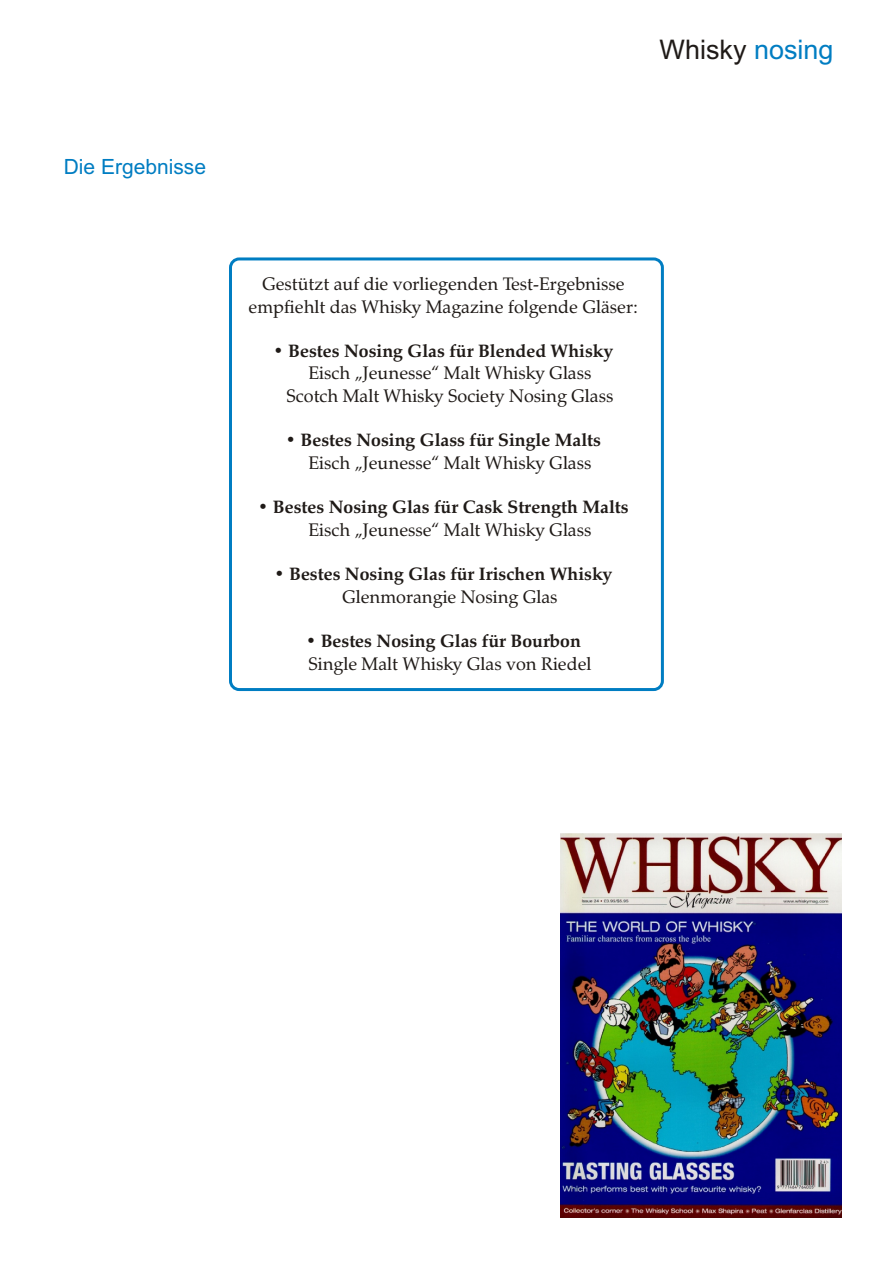
<style>
.page{position:relative;width:894px;height:1263px;background:#fff}
.page>*{position:absolute;margin:0;border:0;box-sizing:border-box;transform-origin:0 0}
.t1{font:27px "Arial";color:#1f1a17}
.t2{font:21px "Arial";color:#007dc2}
.t3{font:18px/22.4px "Zapf Calligr BT";color:#1f1a17}
.t4{font:700 18px/22.4px "Zapf Calligr BT";color:#1f1a17}
.s1{color:#007dc2}
.s2{font-weight:400}
.s3{font-weight:700}
</style>
<div class="page">
<div style="left:229px;top:257px;width:435px;height:434px;border:3px solid #007dc2;border-radius:9px"></div>
<img style="left:561px;top:833px;width:281px;height:384px">
<p class="t2" style="left:64px;top:158px;width:144px">Die Ergebnisse</p>
<h1 class="t1" style="left:660px;top:39px;width:176px">Whisky <span class="s1">nosing</span></h1>
<p class="t3" style="left:249px;top:274px;width:391px;text-align:center">Gestützt auf die vorliegenden Test-Ergebnisse empfiehlt das Whisky Magazine folgende Gläser:</p>
<p class="t4" style="left:273px;top:341px;width:342px"><span class="s2">•</span> Bestes Nosing Glas für Blended Whisky</p>
<p class="t3" style="left:308px;top:364px;width:285px">Eisch „Jeunesse“ Malt Whisky Glass</p>
<p class="t3" style="left:286px;top:386px;width:328px">Scotch Malt Whisky Society Nosing Glass</p>
<p class="t3" style="left:308px;top:431px;width:294px;text-indent:-23px">• <span class="s3">Bestes Nosing Glass für Single Malts<br></span>Eisch „Jeunesse“ Malt Whisky Glass</p>
<p class="t4" style="left:308px;top:498px;width:322px;text-indent:-51px"><span class="s2">•</span> Bestes Nosing Glas für Cask Strength Malts<br><span class="s2">Eisch „Jeunesse“ Malt Whisky Glass</span></p>
<p class="t4" style="left:342px;top:565px;width:272px;text-indent:-68px"><span class="s2">•</span> Bestes Nosing Glas für Irischen Whisky<br><span class="s2">Glenmorangie Nosing Glas</span></p>
<p class="t3" style="left:306px;top:631px;width:287px">• <span class="s3">Bestes Nosing Glas für Bourbon<br></span>Single Malt Whisky Glas von Riedel</p>
</div>
